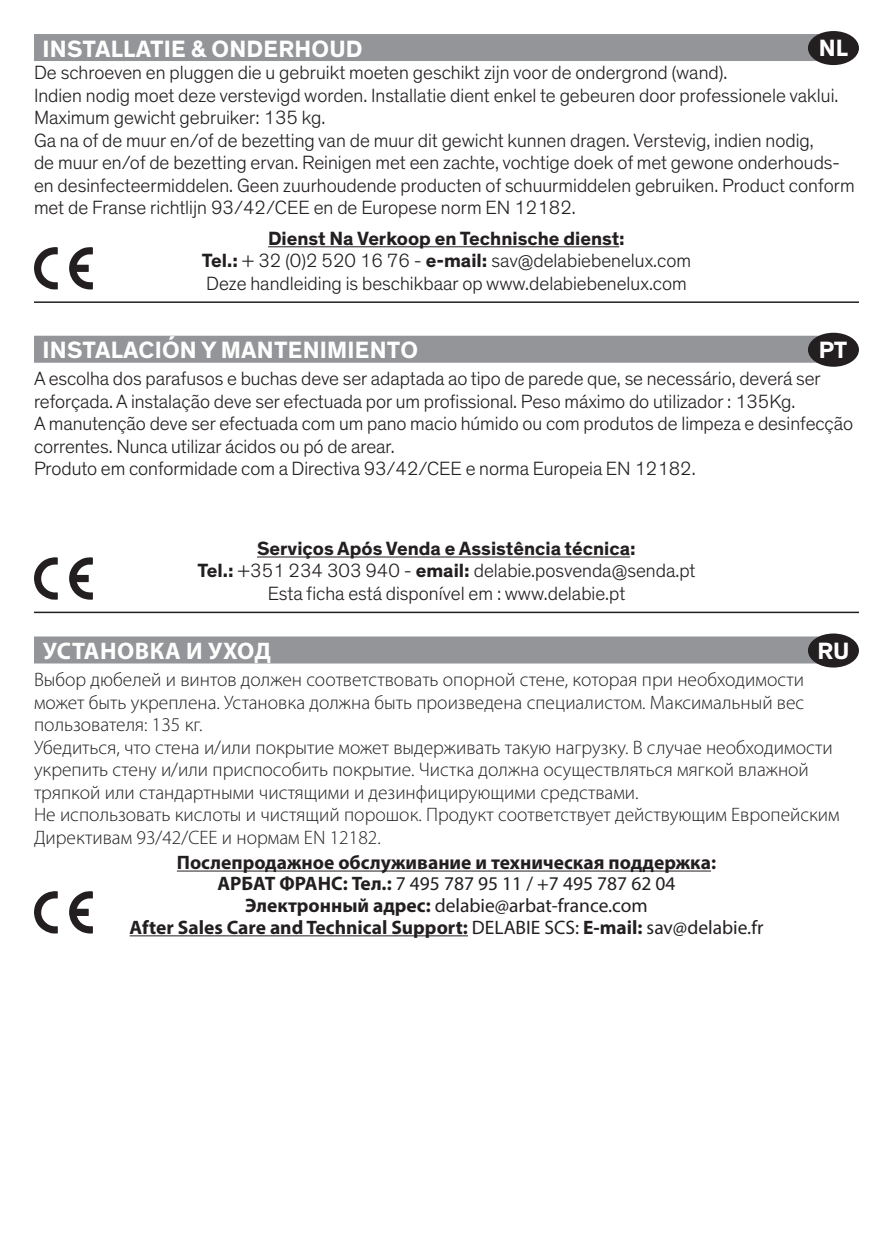
<style>
.page{position:relative;width:893px;height:1259px;background:#fff}
.page>*{position:absolute;margin:0;border:0;box-sizing:border-box;transform-origin:0 0}
.Titre_filet_gris_pic{font:700 24px "Theinhardt";letter-spacing:.01em;color:#fff}
.Titre_filet_gris_pic-2{font:700 24px "Myriad Pro";letter-spacing:.02em;color:#fff}
.Texte_puces_début{font:300 19.5px/22.5px "Theinhardt";color:#231f20}
.Texte_puces_début_RU{font:300 19.5px/22.5px "Myriad Pro";color:#231f20}
.t1{font:700 19.5px "Myriad Pro";color:#231f20}
.t2{font:19.5px "Myriad Pro";color:#231f20}
.t3{font:700 19.5px "Theinhardt";color:#231f20}
.s1{font-weight:700}
.s2{font-weight:400}
</style>
<div class="page">
<div style="left:34px;top:34px;width:808px;height:27px;background:#939598"></div>
<hr style="left:268px;top:246px;width:351px;height:1px;background:#231f20">
<svg style="left:34px;top:247px;width:24px;height:42px"></svg>
<svg style="left:69px;top:247px;width:24px;height:42px"></svg>
<div style="left:808px;top:31px;width:51px;height:34px;background:#231f20;border-radius:50%"></div>
<div style="left:34px;top:336px;width:808px;height:27px;background:#939598"></div>
<hr style="left:257px;top:556px;width:373px;height:1px;background:#231f20">
<svg style="left:34px;top:557px;width:24px;height:42px"></svg>
<svg style="left:69px;top:557px;width:24px;height:42px"></svg>
<div style="left:808px;top:333px;width:51px;height:34px;background:#231f20;border-radius:50%"></div>
<div style="left:34px;top:636px;width:808px;height:27px;background:#939598"></div>
<div style="left:808px;top:633px;width:51px;height:34px;background:#231f20;border-radius:50%"></div>
<svg style="left:34px;top:891px;width:24px;height:42px"></svg>
<svg style="left:69px;top:891px;width:24px;height:42px"></svg>
<hr style="left:177px;top:870px;width:534px;height:1px;background:#231f20">
<hr style="left:130px;top:935px;width:338px;height:1px;background:#231f20">
<hr style="left:34px;top:301px;width:825px;height:2px;background:#231f20">
<hr style="left:34px;top:611px;width:825px;height:2px;background:#231f20">
<p class="Titre_filet_gris_pic" style="left:819px;top:33px;width:31px">NL</p>
<p class="Titre_filet_gris_pic" style="left:43px;top:34px;width:322px">INSTALLATIE &amp; ONDERHOUD</p>
<p class="Texte_puces_début" style="left:34px;top:62px;width:695px">De schroeven en pluggen die u gebruikt moeten geschikt zijn voor de ondergrond (wand).</p>
<p class="Texte_puces_début" style="left:34px;top:84px;width:806px">Indien nodig moet deze verstevigd worden. Installatie dient enkel te gebeuren door professionele vaklui.<br>Maximum gewicht gebruiker: 135 kg.</p>
<p class="Texte_puces_début" style="left:34px;top:129px;width:822px">Ga na of de muur en/of de bezetting van de muur dit gewicht kunnen dragen. Verstevig, indien nodig,<br>de muur en/of de bezetting ervan. Reinigen met een zachte, vochtige doek of met gewone onderhouds&shy;en desinfecteermiddelen. Geen zuurhoudende producten of schuurmiddelen gebruiken. Product conform met de Franse richtlijn 93/42/CEE en de Europese norm EN 12182.</p>
<p class="t3" style="left:268px;top:226px;width:358px">Dienst Na Verkoop en Technische dienst:</p>
<p class="Texte_puces_début" style="left:202px;top:249px;width:491px"><span class="s1">Tel.:</span> + 32 (0)2 520 16 76 - <span class="s1">e-mail:</span> sav@delabiebenelux.com</p>
<p class="Texte_puces_début" style="left:206px;top:272px;width:482px">Deze handleiding is beschikbaar op www.delabiebenelux.com</p>
<p class="Titre_filet_gris_pic" style="left:43px;top:335px;width:377px">INSTALACIÓN Y MANTENIMIENTO</p>
<p class="Texte_puces_début" style="left:34px;top:368px;width:821px">A escolha dos parafusos e buchas deve ser adaptada ao tipo de parede que, se necessário, deverá ser reforçada. A instalação deve ser efectuada por um profissional. Peso máximo do utilizador : 135Kg.<br>A manutenção deve ser efectuada com um pano macio húmido ou com produtos de limpeza e desinfecção correntes. Nunca utilizar ácidos ou pó de arear.<br>Produto em conformidade com a Directiva 93/42/CEE e norma Europeia EN 12182.</p>
<p class="Titre_filet_gris_pic" style="left:819px;top:335px;width:30px">PT</p>
<p class="t3" style="left:257px;top:536px;width:380px">Serviços Após Venda e Assistência técnica:</p>
<p class="Texte_puces_début" style="left:198px;top:560px;width:499px"><span class="s1">Tel.:</span> +351 234 303 940 - <span class="s1">email:</span> delabie.posvenda@senda.pt</p>
<p class="Texte_puces_début" style="left:268px;top:582px;width:359px">Esta ficha está disponível em : www.delabie.pt</p>
<p class="Titre_filet_gris_pic" style="left:817px;top:636px;width:33px">RU</p>
<p class="Titre_filet_gris_pic-2" style="left:43px;top:635px;width:230px">УСТАНОВКА И УХОД</p>
<p class="Texte_puces_début_RU" style="left:34px;top:668px;width:772px;text-align:justify">Выбор дюбелей и винтов должен соответствовать опорной стене, которая при необходимости может быть укреплена. Установка должна быть произведена специалистом. Максимальный вес пользователя: 135 кг.</p>
<p class="Texte_puces_début_RU" style="left:34px;top:736px;width:800px">Убедиться, что стена и/или покрытие может выдерживать такую нагрузку. В случае необходимости укрепить стену и/или приспособить покрытие. Чистка должна осуществляться мягкой влажной тряпкой или стандартными чистящими и дезинфицирующими средствами.</p>
<p class="Texte_puces_début_RU" style="left:34px;top:803px;width:807px">Не использовать кислоты и чистящий порошок. Продукт соответствует действующим Европейским<br>Директивам 93/42/CEE и нормам EN 12182.</p>
<p class="t1" style="left:177px;top:849px;width:541px">Послепродажное обслуживание и техническая поддержка:</p>
<p class="t2" style="left:217px;top:872px;width:459px"><span class="s1">АРБАТ ФРАНС: Тел.:</span> 7 495 787 95 11 / +7 495 787 62 04</p>
<p class="t2" style="left:245px;top:893px;width:404px"><span class="s1">Электронный адрес:</span> delabie@arbat-france.com</p>
<p class="t1" style="left:130px;top:914px;width:635px">After Sales Care and Technical Support: <span class="s2">DELABIE SCS:</span> E-mail: <span class="s2">sav@delabie.fr</span></p>
</div>
